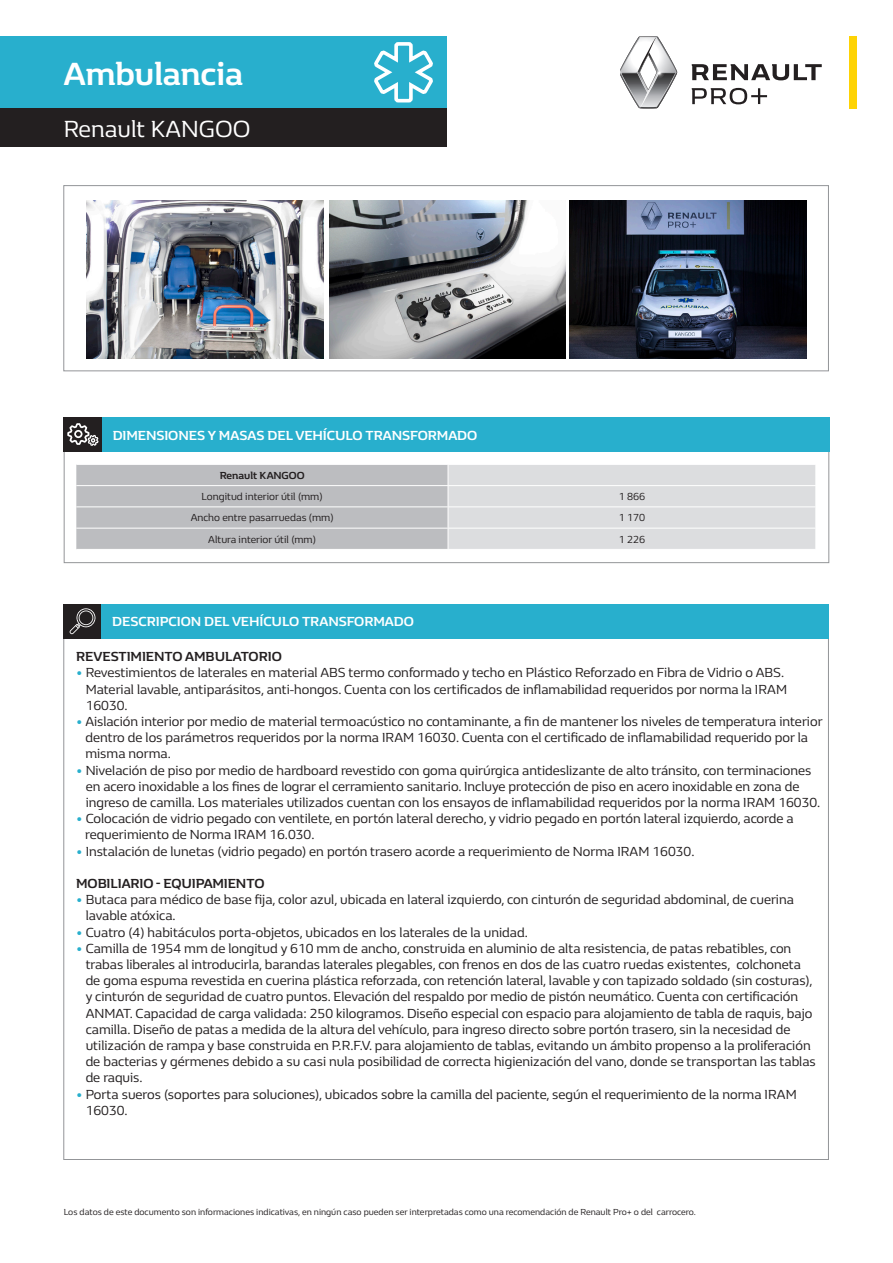
<style>
.page{position:relative;width:893px;height:1263px;background:#fff}
.page>*{position:absolute;margin:0;border:0;box-sizing:border-box;transform-origin:0 0}
.t1{font:700 33px "Renault Life";color:#fff}
.t2{font:24px "Renault Life";color:#fff}
.t3{font:13.5px/16.2px "Renault Life";color:#231f20}
.t4{font:700 13.5px "Renault Life";color:#fff}
.t5{font:700 13.5px "Renault Life";color:#231f20}
.t6{font:10.5px "Renault Life";color:#231f20}
.t7{font:700 10.5px "Renault Life";color:#231f20}
.t8{font:9px "Renault Life";color:#231f20}
.s1{color:#28afcd}
</style>
<div class="page">
<svg style="left:692px;top:64px;width:130px;height:16px"></svg>
<div style="left:850px;top:36px;width:7px;height:72px;background:#fed304"></div>
<svg style="left:620px;top:36px;width:57px;height:72px"></svg>
<svg style="left:692px;top:88px;width:75px;height:16px"></svg>
<div style="left:63px;top:604px;width:39px;height:34px;background:#231f20"></div>
<div style="left:102px;top:604px;width:727px;height:34px;background:#28afcd"></div>
<svg style="left:70px;top:608px;width:25px;height:26px"></svg>
<div style="left:0;top:36px;width:446px;height:72px;background:#28afcd"></div>
<div style="left:0;top:108px;width:447px;height:39px;background:#231f20"></div>
<svg style="left:374px;top:42px;width:59px;height:61px"></svg>
<div style="left:64px;top:417px;width:38px;height:34px;background:#231f20"></div>
<div style="left:102px;top:417px;width:727px;height:34px;background:#28afcd"></div>
<svg style="left:67px;top:423px;width:32px;height:23px"></svg>
<svg style="left:76px;top:464px;width:740px;height:85px"></svg>
<hr style="left:448px;top:485px;width:368px;height:1px;background:#fff">
<hr style="left:448px;top:506px;width:368px;height:1px;background:#fff">
<hr style="left:448px;top:528px;width:368px;height:1px;background:#fff">
<img style="left:87px;top:201px;width:236px;height:158px">
<img style="left:329px;top:201px;width:237px;height:158px">
<img style="left:569px;top:201px;width:237px;height:158px">
<div style="left:63px;top:185px;width:766px;height:186px;border:1px solid #939598"></div>
<p class="t1" style="left:64px;top:52px;width:181px">Ambulancia</p>
<p class="t2" style="left:64px;top:113px;width:188px">Renault KANGOO</p>
<p class="t4" style="left:113px;top:426px;width:366px">DIMENSIONES Y MASAS DEL VEHÍCULO TRANSFORMADO</p>
<p class="t7" style="left:220px;top:468px;width:86px">Renault KANGOO</p>
<p class="t6" style="left:202px;top:490px;width:123px">Longitud interior útil (mm)</p>
<p class="t6" style="left:619px;top:490px;width:28px">1 866</p>
<p class="t6" style="left:191px;top:511px;width:144px">Ancho entre pasarruedas (mm)</p>
<p class="t6" style="left:619px;top:511px;width:28px">1 170</p>
<p class="t6" style="left:208px;top:532px;width:109px">Altura interior útil (mm)</p>
<p class="t6" style="left:619px;top:532px;width:28px">1 226</p>
<p class="t4" style="left:112px;top:613px;width:303px">DESCRIPCION DEL VEHÍCULO TRANSFORMADO</p>
<p class="t5" style="left:76px;top:647px;width:207px">REVESTIMIENTO AMBULATORIO</p>
<p class="t3" style="left:86px;top:664px;width:703px;text-indent:-10px"><span class="s1">•</span> Revestimientos de laterales en material ABS termo conformado y techo en Plástico Reforzado en Fibra de Vidrio o ABS.<br>Material lavable, antiparásitos, anti-hongos. Cuenta con los certificados de inflamabilidad requeridos por norma la IRAM<br>16030.</p>
<p class="t3" style="left:85px;top:713px;width:739px;text-indent:-9px"><span class="s1">•</span> Aislación interior por medio de material termoacústico no contaminante, a fin de mantener los niveles de temperatura interior dentro de los parámetros requeridos por la norma IRAM 16030. Cuenta con el certificado de inflamabilidad requerido por la misma norma.</p>
<p class="t3" style="left:86px;top:761px;width:736px;text-indent:-10px"><span class="s1">•</span> Nivelación de piso por medio de hardboard revestido con goma quirúrgica antideslizante de alto tránsito, con terminaciones en acero inoxidable a los fines de lograr el cerramiento sanitario. Incluye protección de piso en acero inoxidable en zona de ingreso de camilla. Los materiales utilizados cuentan con los ensayos de inflamabilidad requeridos por la norma IRAM 16030.</p>
<p class="t3" style="left:76px;top:810px;width:719px"><span class="s1">•</span> Colocación de vidrio pegado con ventilete, en portón lateral derecho, y vidrio pegado en portón lateral izquierdo, acorde a</p>
<p class="t3" style="left:85px;top:826px;width:231px">requerimiento de Norma IRAM 16.030.</p>
<p class="t3" style="left:76px;top:842px;width:620px"><span class="s1">•</span> Instalación de lunetas (vidrio pegado) en portón trasero acorde a requerimiento de Norma IRAM 16030.</p>
<p class="t5" style="left:76px;top:874px;width:190px">MOBILIARIO / EQUIPAMIENTO</p>
<p class="t3" style="left:86px;top:891px;width:710px;text-indent:-10px"><span class="s1">•</span> Butaca para médico de base fija, color azul, ubicada en lateral izquierdo, con cinturón de seguridad abdominal, de cuerina lavable atóxica.</p>
<p class="t3" style="left:76px;top:923px;width:453px"><span class="s1">•</span> Cuatro (4) habitáculos porta-objetos, ubicados en los laterales de la unidad.</p>
<p class="t3" style="left:86px;top:939px;width:732px;text-indent:-10px"><span class="s1">•</span> Camilla de 1954 mm de longitud y 610 mm de ancho, construida en aluminio de alta resistencia, de patas rebatibles, con trabas liberales al introducirla, barandas laterales plegables, con frenos en dos de las cuatro ruedas existentes, colchoneta de goma espuma revestida en cuerina plástica reforzada, con retención lateral, lavable y con tapizado soldado (sin costuras), y cinturón de seguridad de cuatro puntos. Elevación del respaldo por medio de pistón neumático. Cuenta con certificación ANMAT. Capacidad de carga validada: 250 kilogramos. Diseño especial con espacio para alojamiento de tabla de raquis, bajo camilla. Diseño de patas a medida de la altura del vehículo, para ingreso directo sobre portón trasero, sin la necesidad de utilización de rampa y base construida en P.R.F.V. para alojamiento de tablas, evitando un ámbito propenso a la proliferación de bacterias y gérmenes debido a su casi nula posibilidad de correcta higienización del vano, donde se transportan las tablas de raquis.</p>
<p class="t3" style="left:86px;top:1085px;width:713px;text-indent:-10px"><span class="s1">•</span> Porta sueros (soportes para soluciones), ubicados sobre la camilla del paciente, según el requerimiento de la norma IRAM<br>16030.</p>
<p class="t8" style="left:64px;top:1206px;width:633px">Los datos de este documento son informaciones indicativas, en ningún caso pueden ser interpretadas como una recomendación de Renault Pro+ o del carrocero.</p>
</div>
